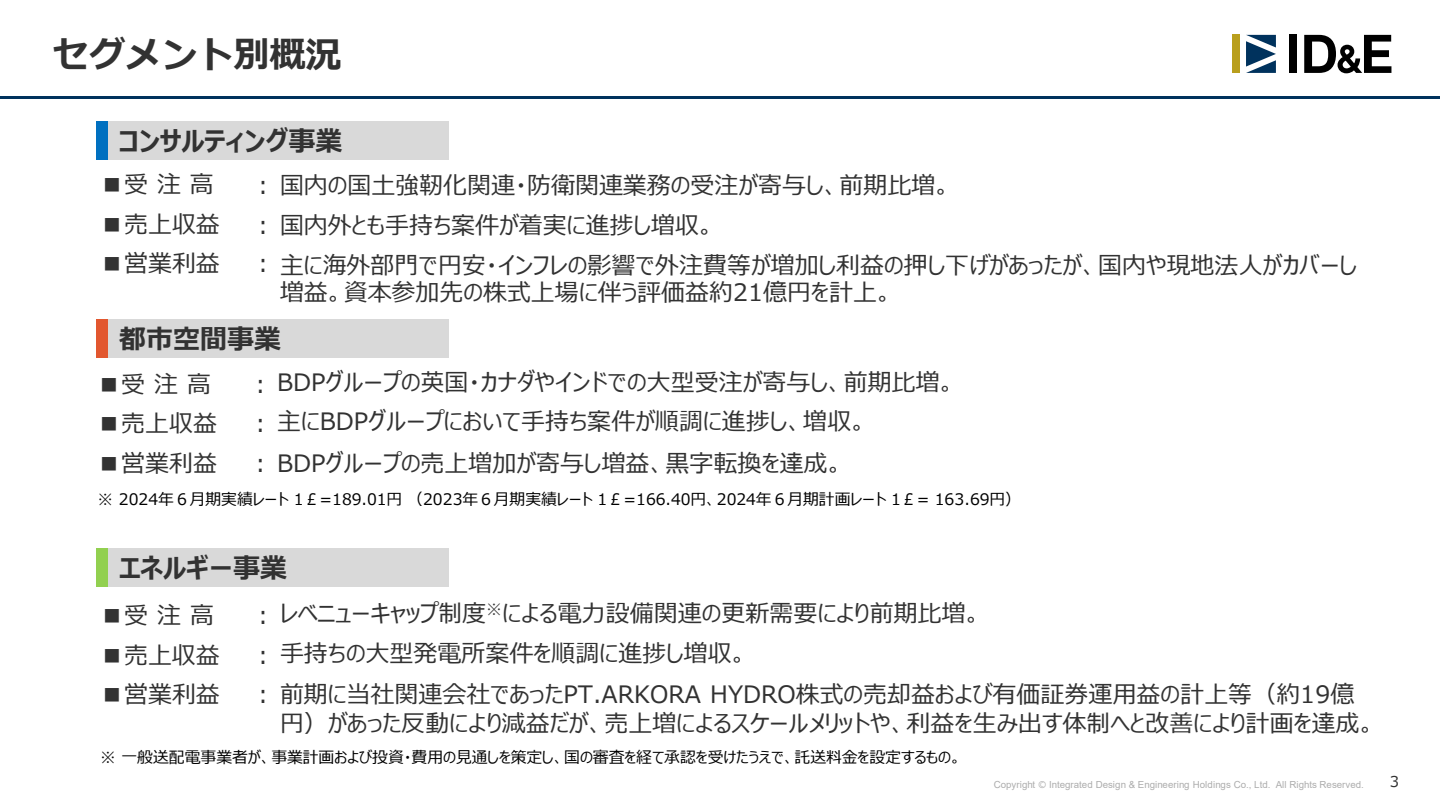
<style>
.page{position:relative;width:1440px;height:810px;background:#fff}
.page>*{position:absolute;margin:0;border:0;box-sizing:border-box;transform-origin:0 0}
.t1{font:700 36px "Meiryo";color:#323232}
.t2{font:700 27px "Meiryo UI";color:#323232}
.t3{font:24px "Meiryo UI";color:#323232}
.t4{font:15.9px "Meiryo UI";color:#000}
.t5{font:15px "Meiryo";color:#323232}
.t6{font:9.75px "Arial";color:#adadad}
</style>
<div class="page">
<div style="left:1232px;top:35px;width:8px;height:38px;background:#b99f1d"></div>
<svg style="left:1246px;top:35px;width:30px;height:38px"></svg>
<div style="left:1289px;top:35px;width:8px;height:38px;background:#000"></div>
<svg style="left:1304px;top:35px;width:87px;height:38px"></svg>
<hr style="left:0;top:96px;width:1440px;height:2px;background:#00325d">
<div style="left:96px;top:121px;width:13px;height:39px;background:#0070c0"></div>
<div style="left:109px;top:121px;width:340px;height:39px;background:#d9d9d9"></div>
<div style="left:96px;top:548px;width:13px;height:39px;background:#92d050"></div>
<div style="left:109px;top:548px;width:340px;height:39px;background:#d9d9d9"></div>
<div style="left:96px;top:319px;width:13px;height:39px;background:#e2572f"></div>
<div style="left:109px;top:319px;width:340px;height:39px;background:#d9d9d9"></div>
<h2 class="t1" style="left:54px;top:30px;width:290px">セグメント別概況</h2>
<p class="t2" style="left:119px;top:122px;width:225px">コンサルティング事業</p>
<p class="t3" style="left:100px;top:168px;width:115px">■受注高</p>
<p class="t3" style="left:251px;top:169px;width:702px">：国内の国土強靭化関連・防衛関連業務の受注が寄与し、前期比増。</p>
<p class="t3" style="left:100px;top:207px;width:121px">■売上収益</p>
<p class="t3" style="left:251px;top:209px;width:465px">：国内外とも手持ち案件が着実に進捗し増収。</p>
<p class="t3" style="left:100px;top:247px;width:121px">■営業利益</p>
<p class="t3" style="left:251px;top:248px;width:1107px">：主に海外部門で円安・インフレの影響で外注費等が増加し利益の押し下げがあったが、国内や現地法人がカバーし</p>
<p class="t3" style="left:280px;top:276px;width:615px">増益。資本参加先の株式上場に伴う評価益約21億円を計上。</p>
<p class="t2" style="left:119px;top:321px;width:163px">都市空間事業</p>
<p class="t3" style="left:97px;top:367px;width:115px">■受注高</p>
<p class="t3" style="left:248px;top:365px;width:709px">： BDPグループの英国・カナダやインドでの大型受注が寄与し、前期比増。</p>
<p class="t3" style="left:97px;top:407px;width:121px">■売上収益</p>
<p class="t3" style="left:248px;top:405px;width:620px">：主にBDPグループにおいて手持ち案件が順調に進捗し、増収。</p>
<p class="t3" style="left:97px;top:446px;width:121px">■営業利益</p>
<p class="t3" style="left:248px;top:446px;width:597px">： BDPグループの売上増加が寄与し増益、黒字転換を達成。</p>
<p class="t4" style="left:98px;top:488px;width:925px">※ 2024年６月期実績レート 1￡=189.01円（2023年６月期実績レート 1￡=166.40円、2024年６月期計画レート 1￡= 163.69円）</p>
<p class="t2" style="left:119px;top:549px;width:169px">エネルギー事業</p>
<p class="t3" style="left:100px;top:599px;width:115px">■受注高</p>
<p class="t3" style="left:251px;top:597px;width:732px">：レベニューキャップ制度<sup>※</sup>による電力設備関連の更新需要により前期比増。</p>
<p class="t3" style="left:100px;top:638px;width:121px">■売上収益</p>
<p class="t3" style="left:251px;top:636px;width:498px">：手持ちの大型発電所案件を順調に進捗し増収。</p>
<p class="t3" style="left:100px;top:678px;width:121px">■営業利益</p>
<p class="t3" style="left:251px;top:678px;width:1105px">：前期に当社関連会社であったPT.ARKORA HYDRO株式の売却益および有価証券運用益の計上等（約19億</p>
<p class="t3" style="left:280px;top:707px;width:1097px">円）があった反動により減益だが、売上増によるスケールメリットや、利益を生み出す体制へと改善により計画を達成。</p>
<p class="t4" style="left:100px;top:746px;width:863px">※ 一般送配電事業者が、事業計画および投資・費用の見通しを策定し、国の審査を経て承認を受けたうえで、託送料金を設定するもの。</p>
<p class="t6" style="left:994px;top:778px;width:372px">Copyright Ⓒ Integrated Design &amp; Engineering Holdings Co., Ltd. All Rights Reserved.</p>
<p class="t5" style="left:1390px;top:772px;width:11px">3</p>
</div>
